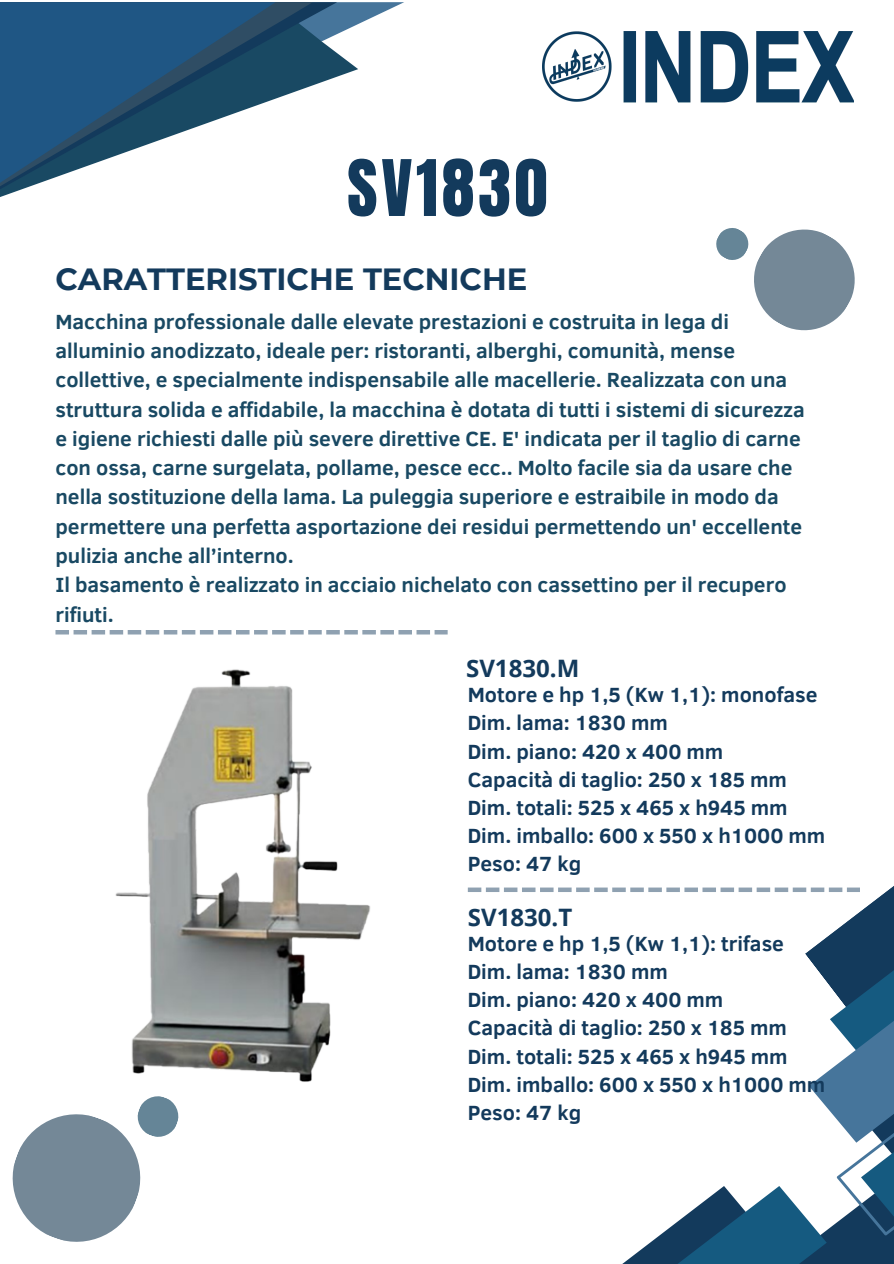
<style>
.page{position:relative;width:894px;height:1264px;background:#fff}
.page>*{position:absolute;margin:0;border:0;box-sizing:border-box;transform-origin:0 0}
.t1{font:66.15px "Anton";letter-spacing:.055em;color:#133a5c}
.t2{font:700 30.6px "Montserrat";color:#133a5c}
.t3{font:700 24px "Open Sans";color:#133a5c}
.t4{font:700 21px/29.2px "Clear Sans";color:#194963}
.t5{font:700 21px "Clear Sans";color:#133a5c}
</style>
<div class="page">
<img style="left:542px;top:32px;width:310px;height:71px">
<svg style="left:676px;top:1235px;width:217px;height:28px;background:#144b6f"></svg>
<svg style="left:358px;top:2px;width:46px;height:22px"></svg>
<svg style="left:337px;top:2px;width:21px;height:75px"></svg>
<svg style="left:313px;top:2px;width:24px;height:84px;background:#466f8a"></svg>
<svg style="left:275px;top:2px;width:38px;height:97px;background:#2c566f"></svg>
<svg style="left:0;top:2px;width:275px;height:195px;fill:#1f5684"></svg>
<svg style="left:12px;top:1108px;width:167px;height:134px"></svg>
<svg style="left:55px;top:630px;width:392px;height:4px"></svg>
<svg style="left:467px;top:886px;width:426px;height:349px"></svg>
<svg style="left:716px;top:228px;width:139px;height:103px"></svg>
<img style="left:115px;top:669px;width:256px;height:439px">
<p class="t1" style="left:347px;top:141px;width:202px">SV1830</p>
<p class="t2" style="left:55px;top:260px;width:473px">CARATTERISTICHE TECNICHE</p>
<p class="t4" style="left:55px;top:305px;width:750px">Macchina professionale dalle elevate prestazioni e costruita in lega di alluminio anodizzato, ideale per: ristoranti, alberghi, comunità, mense collettive, e specialmente indispensabile alle macellerie. Realizzata con una struttura solida e affidabile, la macchina è dotata di tutti i sistemi di sicurezza e igiene richiesti dalle più severe direttive CE. E' indicata per il taglio di carne con ossa, carne surgelata, pollame, pesce ecc.. Molto facile sia da usare che nella sostituzione della lama. La puleggia superiore e estraibile in modo da permettere una perfetta asportazione dei residui permettendo un' eccellente pulizia anche all’interno.</p>
<p class="t4" style="left:55px;top:569px;width:732px">Il basamento è realizzato in acciaio nichelato con cassettino per il recupero rifiuti.</p>
<p class="t3" style="left:466px;top:651px;width:115px">SV1830.M</p>
<p class="t5" style="left:467px;top:679px;width:351px">Motore e hp 1,5 (Kw 1,1): monofase</p>
<p class="t5" style="left:467px;top:707px;width:201px">Dim. lama: 1830 mm</p>
<p class="t5" style="left:467px;top:736px;width:257px">Dim. piano: 420 x 400 mm</p>
<p class="t5" style="left:467px;top:764px;width:320px">Capacità di taglio: 250 x 185 mm</p>
<p class="t5" style="left:467px;top:792px;width:321px">Dim. totali: 525 x 465 x h945 mm</p>
<p class="t5" style="left:467px;top:820px;width:359px">Dim. imballo: 600 x 550 x h1000 mm</p>
<p class="t5" style="left:467px;top:848px;width:115px">Peso: 47 kg</p>
<p class="t3" style="left:467px;top:900px;width:106px">SV1830.T</p>
<p class="t5" style="left:467px;top:928px;width:317px">Motore e hp 1,5 (Kw 1,1): trifase</p>
<p class="t5" style="left:467px;top:956px;width:201px">Dim. lama: 1830 mm</p>
<p class="t5" style="left:467px;top:984px;width:257px">Dim. piano: 420 x 400 mm</p>
<p class="t5" style="left:467px;top:1012px;width:320px">Capacità di taglio: 250 x 185 mm</p>
<p class="t5" style="left:467px;top:1040px;width:321px">Dim. totali: 525 x 465 x h945 mm</p>
<p class="t5" style="left:467px;top:1069px;width:359px">Dim. imballo: 600 x 550 x h1000 mm</p>
<p class="t5" style="left:467px;top:1097px;width:115px">Peso: 47 kg</p>
</div>
